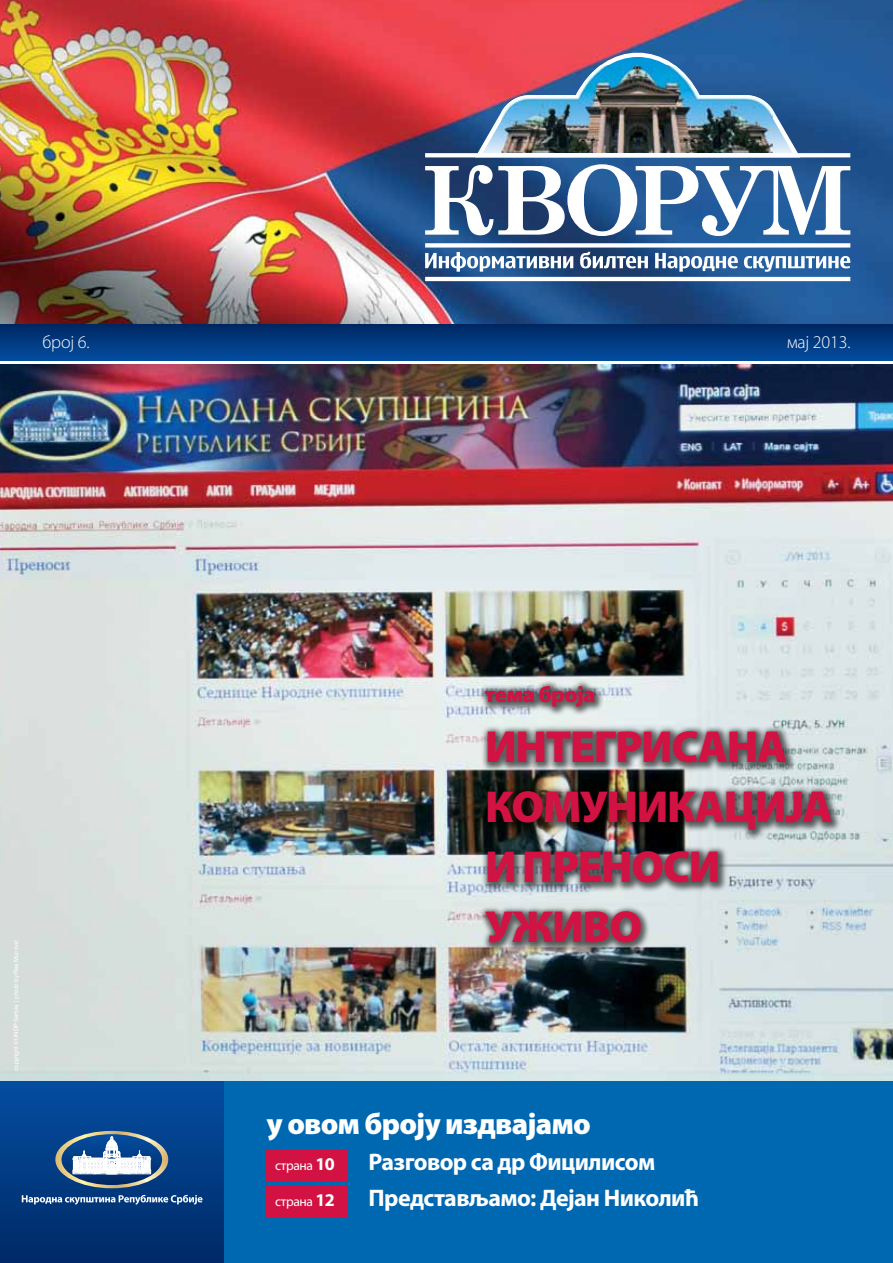
<style>
.page{position:relative;width:893px;height:1263px;background:#fff}
.page>*{position:absolute;margin:0;border:0;box-sizing:border-box;transform-origin:0 0}
.t1{font:900 45px/60px "Myriad Pro";letter-spacing:-.03em;color:#d21242}
.t2{font:900 30px "Myriad Pro";letter-spacing:-.025em;color:#fff}
.t3{font:700 24px/36px "Myriad Pro";letter-spacing:-.025em;color:#fff}
.t4{font:900 22.5px "Myriad Pro";color:#d21242}
.t5{font:300 18px "Myriad Pro";letter-spacing:-.01em;color:#fff}
.t6{font:13.5px "Myriad Pro";letter-spacing:-.025em;color:#fff}
.t7{font:6px "Swiss 721 BT";letter-spacing:-.01em;color:#fff}
.s1{font-weight:700;font-size:18px}
</style>
<div class="page">
<img style="left:0;top:0;width:893px;height:324px">
<div style="left:0;top:324px;width:893px;height:36px;background:linear-gradient(to bottom,#002762,#034c9d)"></div>
<div style="left:0;top:1080px;width:224px;height:183px;background:linear-gradient(to bottom,#044ea0,#002a66)"></div>
<svg style="left:55px;top:1131px;width:113px;height:57px"></svg>
<svg style="left:22px;top:1195px;width:180px;height:10px;background:#5478a5"></svg>
<div style="left:224px;top:1080px;width:669px;height:183px;background:#0067b1"></div>
<img style="left:0;top:364px;width:893px;height:716px">
<svg style="left:475px;top:39px;width:325px;height:114px;background:#81658b"></svg>
<img style="left:501px;top:65px;width:272px;height:88px">
<svg style="left:425px;top:153px;width:425px;height:128px"></svg>
<div style="left:477px;top:678px;width:363px;height:274px;background:#000;opacity:.6"></div>
<div style="left:267px;top:1150px;width:80px;height:31px;background:#d21242"></div>
<div style="left:267px;top:1186px;width:80px;height:31px;background:#d21242"></div>
<p class="t5" style="left:43px;top:331px;width:49px">број 6.</p>
<p class="t5" style="left:787px;top:331px;width:65px">мај 2013.</p>
<p class="t7" style="left:13px;top:1071px;width:133px;rotate:-90deg">copyright ©UNDP Serbia | photo by Rea Mucović</p>
<p class="t4" style="left:485px;top:679px;width:112px">тема броја</p>
<h1 class="t1" style="left:485px;top:715px;width:349px">Интегрисана комуникација и преноси уживо</h1>
<p class="t2" style="left:267px;top:1104px;width:326px">у овом броју издвајамо</p>
<p class="t6" style="left:275px;top:1157px;width:61px">страна <span class="s1">10</span></p>
<p class="t6" style="left:275px;top:1193px;width:61px">страна <span class="s1">12</span></p>
<p class="t3" style="left:369px;top:1143px;width:332px">Разговор са др Фицилисом<br>Представљамо: Дејан Николић</p>
</div>
